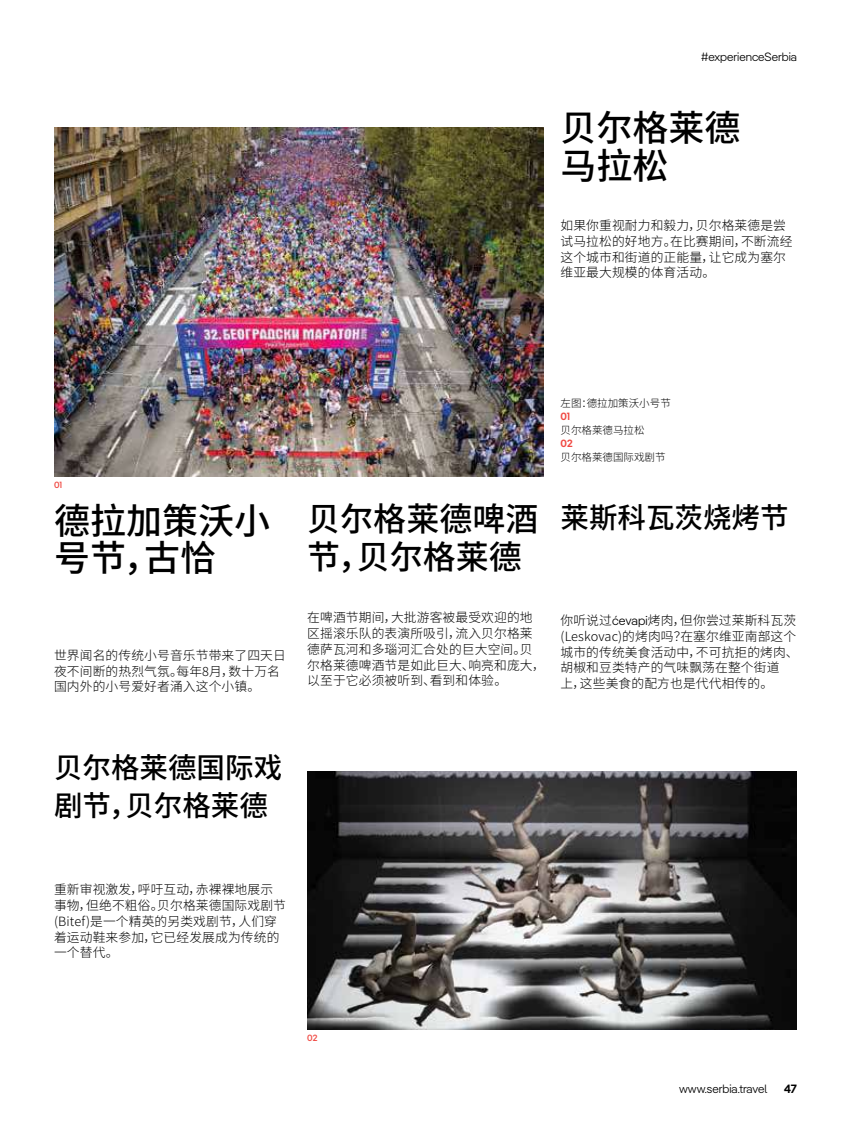
<style>
.page{position:relative;width:851px;height:1127px;background:#fff}
.page>*{position:absolute;margin:0;border:0;box-sizing:border-box;transform-origin:0 0}
.t1{font:500 36px/37.5px "Noto Sans SC";color:#000}
.t2{font:500 33px "Noto Sans SC";color:#000}
.t3{font:500 28.5px/37.5px "Noto Sans SC";color:#000}
.t4{font:300 12.75px/15.8px "Noto Sans SC";letter-spacing:.01em;color:#000}
.t5{font:300 12px "Pangea";color:#000}
.t6{font:600 12px "Pangea";color:#000}
.t7{font:300 10.5px "Noto Sans SC";color:#000101}
.t8{font:600 10.5px "Pangea";color:#f04942}
.t9{font:500 9px "Pangea";color:#f04942}
.s1{font-size:33px}
.s2{font-family:"Pangea"}
</style>
<div class="page">
<img style="left:307px;top:772px;width:489px;height:258px">
<img style="left:54px;top:128px;width:489px;height:348px">
<p class="t5" style="left:701px;top:48px;width:97px">#experienceSerbia</p>
<h1 class="t1" style="left:560px;top:110px;width:181px">贝尔格莱德马拉松</h1>
<p class="t4" style="left:560px;top:218px;width:233px">如果你重视耐力和毅力，贝尔格莱德是尝试马拉松的好地方。在比赛期间，不断流经这个城市和街道的正能量，让它成为塞尔维亚最大规模的体育活动。</p>
<p class="t9" style="left:54px;top:478px;width:10px">01</p>
<p class="t7" style="left:560px;top:397px;width:112px">左图：德拉加策沃小号节</p>
<p class="t8" style="left:560px;top:409px;width:11px">01</p>
<p class="t7" style="left:560px;top:424px;width:85px">贝尔格莱德马拉松</p>
<p class="t8" style="left:560px;top:436px;width:14px">02</p>
<p class="t7" style="left:560px;top:451px;width:106px">贝尔格莱德国际戏剧节</p>
<h1 class="t1" style="left:54px;top:502px;width:217px">德拉加策沃小号节，古恰</h1>
<h3 class="t3" style="left:307px;top:499px;width:483px"><span class="s1">贝尔格莱德啤酒</span> 莱斯科瓦茨烧烤节</h3>
<h2 class="t2" style="left:307px;top:538px;width:216px">节，贝尔格莱德</h2>
<p class="t4" style="left:54px;top:648px;width:233px">世界闻名的传统小号音乐节带来了四天日夜不间断的热烈气氛。每年8月，数十万名国内外的小号爱好者涌入这个小镇。</p>
<p class="t4" style="left:307px;top:610px;width:239px">在啤酒节期间，大批游客被最受欢迎的地区摇滚乐队的表演所吸引，流入贝尔格莱德萨瓦河和多瑙河汇合处的巨大空间。贝尔格莱德啤酒节是如此巨大、响亮和庞大，以至于它必须被听到、看到和体验。</p>
<h3 class="t3" style="left:54px;top:750px;width:229px">贝尔格莱德国际戏剧节，贝尔格莱德</h3>
<p class="t4" style="left:560px;top:613px;width:240px">你听说过<span class="s2">ćevapi</span>烤肉，但你尝过莱斯科瓦茨(Leskovac)的烤肉吗？在塞尔维亚南部这个城市的传统美食活动中，不可抗拒的烤肉、胡椒和豆类特产的气味飘荡在整个街道<br>上，这些美食的配方也是代代相传的。</p>
<p class="t4" style="left:54px;top:882px;width:233px">重新审视激发，呼吁互动，赤裸裸地展示事物，但绝不粗俗。贝尔格莱德国际戏剧节(Bitef)是一个精英的另类戏剧节，人们穿着运动鞋来参加，它已经发展成为传统的一个替代。</p>
<p class="t9" style="left:307px;top:1032px;width:12px">02</p>
<p class="t5" style="left:679px;top:1080px;width:90px">www.serbia.travel</p>
<p class="t6" style="left:784px;top:1080px;width:14px">47</p>
</div>
